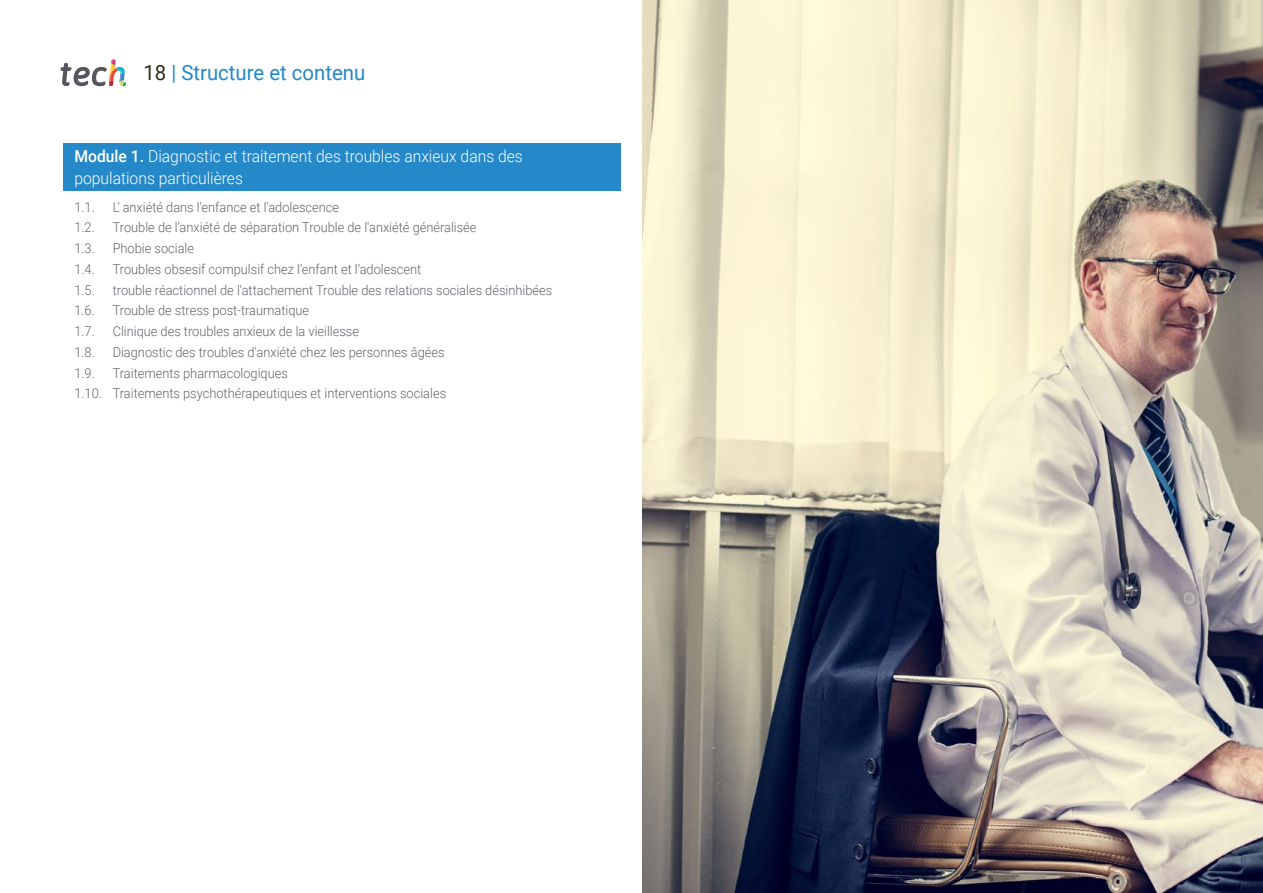
<style>
.page{position:relative;width:1263px;height:893px;background:#fff}
.page>*{position:absolute;margin:0;border:0;box-sizing:border-box;transform-origin:0 0}
.t1{font:21px "Roboto";color:#2488c9}
.t2{font:300 16.5px/22.5px "Roboto";color:#fff;scale:.95 1}
.t3{font:300 13.5px/20.7px "Roboto";color:#61646a;scale:.95 1}
.s1{color:#312e20}
.s2{font-weight:500}
</style>
<div class="page">
<div style="left:63px;top:143px;width:558px;height:48px;background:#2488c9"></div>
<img style="left:642px;top:0;width:621px;height:893px">
<svg style="left:61px;top:60px;width:65px;height:27px"></svg>
<h1 class="t1" style="left:144px;top:57px;width:223px"><span class="s1">18</span> | Structure et contenu</h1>
<p class="t2" style="left:74px;top:144px;width:473px"><span class="s2">Module 1.</span> Diagnostic et traitement des troubles anxieux dans des populations particulières</p>
<p class="t3" style="left:74px;top:196px;width:23px">1.1.</p>
<p class="t3" style="left:113px;top:196px;width:240px">L’ anxiété dans l'enfance et l'adolescence</p>
<p class="t3" style="left:74px;top:217px;width:23px">1.2.</p>
<p class="t3" style="left:113px;top:217px;width:384px">Trouble de l'anxiété de séparation Trouble de l'anxiété généralisée</p>
<p class="t3" style="left:74px;top:237px;width:23px">1.3.</p>
<p class="t3" style="left:113px;top:237px;width:87px">Phobie sociale</p>
<p class="t3" style="left:74px;top:258px;width:23px">1.4.</p>
<p class="t3" style="left:113px;top:258px;width:326px">Troubles obsesif compulsif chez l’enfant et l’adolescent</p>
<p class="t3" style="left:74px;top:279px;width:23px">1.5.</p>
<p class="t3" style="left:113px;top:279px;width:464px">trouble réactionnel de l'attachement Trouble des relations sociales désinhibées</p>
<p class="t3" style="left:74px;top:300px;width:23px">1.6.</p>
<p class="t3" style="left:113px;top:300px;width:208px">Trouble de stress post-traumatique</p>
<p class="t3" style="left:74px;top:320px;width:23px">1.7.</p>
<p class="t3" style="left:113px;top:320px;width:261px">Clinique des troubles anxieux de la vieillesse</p>
<p class="t3" style="left:74px;top:341px;width:23px">1.8.</p>
<p class="t3" style="left:113px;top:341px;width:351px">Diagnostic des troubles d'anxiété chez les personnes âgées</p>
<p class="t3" style="left:74px;top:362px;width:23px">1.9.</p>
<p class="t3" style="left:74px;top:362px;width:393px;text-indent:38px">Traitements pharmacologiques<br>1.10. Traitements psychothérapeutiques et interventions sociales</p>
</div>
